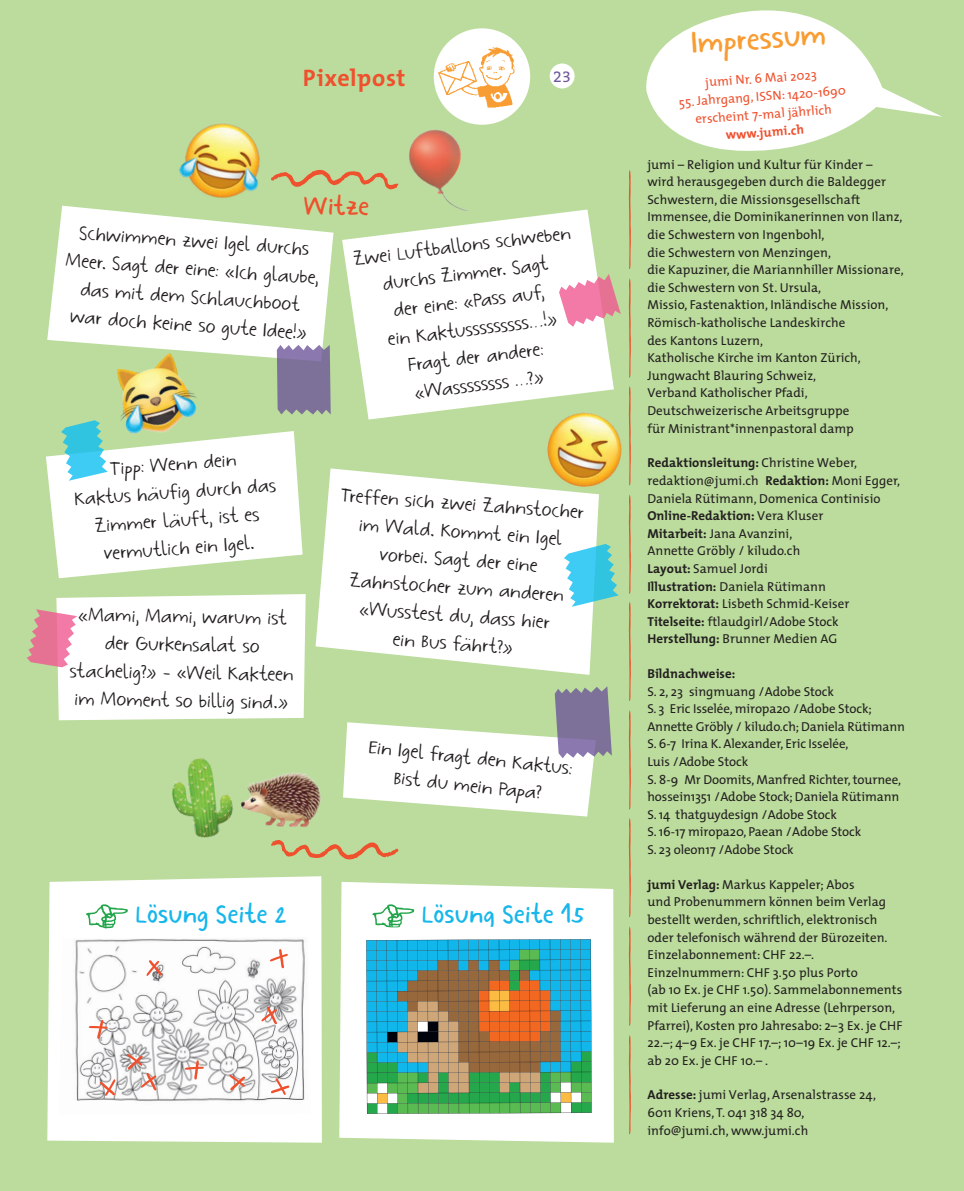
<style>
.page{position:relative;width:964px;height:1191px;background:#bbdc9c}
.page>*{position:absolute;margin:0;border:0;box-sizing:border-box;transform-origin:0 0}
.t1{font:700 36px "Vera";color:#f89d33}
.t2{font:700 30px "Vera";letter-spacing:.005em;color:#17b6eb}
.t3{font:700 30px "Vera";color:#ef502d}
.t4{font:24px/28px "Vera";color:#231f20;text-align:center}
.t5{font:700 24px "The Mix";letter-spacing:.025em;color:#ef502d}
.t6{font:16px "The Serif B W5 Plain";color:#6e579a}
.t7{font:13px/17.6px "The Mix";letter-spacing:.005em;color:#231f20}
.t8{font:13px/18px "The Mix";color:#ef502d;text-align:center}
.t9{font:700 13px "The Mix";letter-spacing:.005em;color:#231f20}
.t10{font:700 13px "The Mix";color:#ef502d}
.s1{font-weight:700}
</style>
<div class="page">
<img style="left:120px;top:196px;width:509px;height:664px">
<svg style="left:342px;top:209px;width:272px;height:210px;fill:#fff"></svg>
<svg style="left:315px;top:468px;width:284px;height:207px;fill:#fff"></svg>
<div style="left:550px;top:63px;width:24px;height:25px;background:#fff;border-radius:50%"></div>
<img style="left:434px;top:28px;width:95px;height:96px">
<svg style="left:629px;top:1035px;width:2px;height:99px"></svg>
<svg style="left:629px;top:926px;width:2px;height:100px"></svg>
<svg style="left:629px;top:818px;width:2px;height:99px"></svg>
<svg style="left:629px;top:710px;width:2px;height:100px"></svg>
<svg style="left:629px;top:602px;width:2px;height:99px"></svg>
<svg style="left:629px;top:494px;width:2px;height:100px"></svg>
<svg style="left:629px;top:386px;width:2px;height:100px"></svg>
<svg style="left:629px;top:278px;width:2px;height:100px"></svg>
<svg style="left:629px;top:170px;width:2px;height:99px"></svg>
<svg style="left:646px;top:10px;width:296px;height:141px;fill:#fff"></svg>
<svg style="left:271px;top:839px;width:127px;height:20px"></svg>
<svg style="left:46px;top:420px;width:257px;height:158px"></svg>
<svg style="left:564px;top:544px;width:55px;height:63px"></svg>
<svg style="left:559px;top:274px;width:62px;height:53px;background:#eaa8b7"></svg>
<svg style="left:27px;top:594px;width:279px;height:126px;background:#f7f3ef"></svg>
<svg style="left:343px;top:686px;width:269px;height:130px"></svg>
<svg style="left:47px;top:876px;width:275px;height:266px;background:#fbfdf9"></svg>
<svg style="left:339px;top:882px;width:275px;height:260px;background:#f8fbf5"></svg>
<svg style="left:86px;top:904px;width:42px;height:24px"></svg>
<svg style="left:372px;top:904px;width:42px;height:22px"></svg>
<div style="left:356px;top:926px;width:250px;height:195px;background:#fff"></div>
<svg style="left:366px;top:939px;width:226px;height:174px;background:#659681"></svg>
<svg style="left:59px;top:937px;width:252px;height:177px;background:#eae7e6"></svg>
<svg style="left:47px;top:121px;width:445px;height:293px"></svg>
<h3 class="t5" style="left:303px;top:58px;width:104px">Pixelpost</h3>
<p class="t6" style="left:553px;top:66px;width:19px">23</p>
<h2 class="t3" style="left:304px;top:193px;width:67px">Witze</h2>
<h3 class="t4" style="left:69px;top:219px;width:255px;rotate:4deg">Schwimmen zwei Igel durchs<br>Meer. Sagt der eine: «Ich glaube, das mit dem Schlauchboot war doch keine so gute Idee!»</h3>
<h3 class="t4" style="left:71px;top:458px;width:204px;rotate:-4deg">Tipp: Wenn dein<br>Kaktus häufig durch das<br>Zimmer läuft, ist es vermutlich ein Igel.</h3>
<h3 class="t4" style="left:71px;top:602px;width:226px;rotate:1deg">«Mami, Mami, warum ist der Gurkensalat so stachelig?» - «Weil Kakteen im Moment so billig sind.»</h3>
<h3 class="t4" style="left:352px;top:246px;width:220px;rotate:-7deg">Zwei Luftballons schweben durchs Zimmer. Sagt<br>der eine: «Pass auf,<br>ein Kaktusssssssss…!»<br>Fragt der andere: «Wassssssss …?»</h3>
<h3 class="t4" style="left:342px;top:482px;width:245px;rotate:4deg">Treffen sich zwei Zahnstocher im Wald. Kommt ein Igel vorbei. Sagt der eine<br>Zahnstocher zum anderen «Wusstest du, dass hier<br>ein Bus fährt?»</h3>
<h3 class="t4" style="left:370px;top:734px;width:207px;rotate:6deg">Ein Igel fragt den Kaktus:<br>Bist du mein Papa?</h3>
<h2 class="t2" style="left:135px;top:901px;width:153px">Lösung Seite 2</h2>
<h2 class="t2" style="left:422px;top:901px;width:164px">Lösung Seite 15</h2>
<h1 class="t1" style="left:689px;top:27px;width:137px;rotate:-4deg">Impressum</h1>
<p class="t8" style="left:705px;top:73px;width:113px;rotate:-4deg">jumi Nr. 6 Mai 2023</p>
<p class="t8" style="left:678px;top:93px;width:169px;rotate:-4deg">55. Jahrgang, ISSN: 1420-1690 erscheint 7-mal jährlich</p>
<p class="t10" style="left:725px;top:124px;width:80px;rotate:-4deg">www.jumi.ch</p>
<p class="t7" style="left:647px;top:155px;width:258px">jumi – Religion und Kultur für Kinder –<br>wird herausgegeben durch die Baldegger Schwestern, die Missionsgesellschaft Immensee, die Dominikanerinnen von Ilanz, die Schwestern von Ingenbohl,<br>die Schwestern von Menzingen,<br>die Kapuziner, die Mariannhiller Missionare, die Schwestern von St. Ursula,<br>Missio, Fastenaktion, Inländische Mission, Römisch-katholische Landeskirche<br>des Kantons Luzern,<br>Katholische Kirche im Kanton Zürich, Jungwacht Blauring Schweiz,<br>Verband Katholischer Pfadi, Deutschweizerische Arbeitsgruppe<br>für Ministrant*innenpastoral damp</p>
<p class="t7" style="left:647px;top:454px;width:254px"><span class="s1">Redaktionsleitung:</span> Christine Weber, redaktion@jumi.ch <span class="s1">Redaktion:</span> Moni Egger, Daniela Rütimann, Domenica Continisio <span class="s1">Online-Redaktion:</span> Vera Kluser<br><span class="s1">Mitarbeit:</span> Jana Avanzini,<br>Annette Gröbly / kiludo.ch<br><span class="s1">Layout:</span> Samuel Jordi<br><span class="s1">Illustration:</span> Daniela Rütimann <span class="s1">Korrektorat:</span> Lisbeth Schmid-Keiser <span class="s1">Titelseite:</span> ftlaudgirl/Adobe Stock <span class="s1">Herstellung:</span> Brunner Medien AG</p>
<p class="t9" style="left:647px;top:662px;width:90px">Bildnachweise:</p>
<p class="t7" style="left:647px;top:682px;width:259px">S. 2, 23 singmuang /Adobe Stock<br>S. 3 Eric Isselée, miropa20 /Adobe Stock; Annette Gröbly / kiludo.ch; Daniela Rütimann S. 6-7 Irina K. Alexander, Eric Isselée,<br>Luis /Adobe Stock<br>S. 8-9 Mr Doomits, Manfred Richter, tournee, hossein1351 /Adobe Stock; Daniela Rütimann S. 14 thatguydesign /Adobe Stock<br>S. 16-17 miropa20, Paean /Adobe Stock<br>S. 23 oleon17 /Adobe Stock</p>
<p class="t7" style="left:647px;top:875px;width:257px"><span class="s1">jumi Verlag:</span> Markus Kappeler; Abos<br>und Probenummern können beim Verlag bestellt werden, schriftlich, elektronisch oder telefonisch während der Bürozeiten.<br>Einzelabonnement: CHF 22.–.<br>Einzelnummern: CHF 3.50 plus Porto<br>(ab 10 Ex. je CHF 1.50). Sammelabonnements mit Lieferung an eine Adresse (Lehrperson, Pfarrei), Kosten pro Jahresabo: 2–3 Ex. je CHF 22.–; 4–9 Ex. je CHF 17.–; 10–19 Ex. je CHF 12.–; ab 20 Ex. je CHF 10.– .</p>
<p class="t7" style="left:647px;top:1085px;width:230px"><span class="s1">Adresse:</span> jumi Verlag, Arsenalstrasse 24,<br>6011 Kriens, T. 041 318 34 80, info@jumi.ch, www.jumi.ch</p>
</div>
